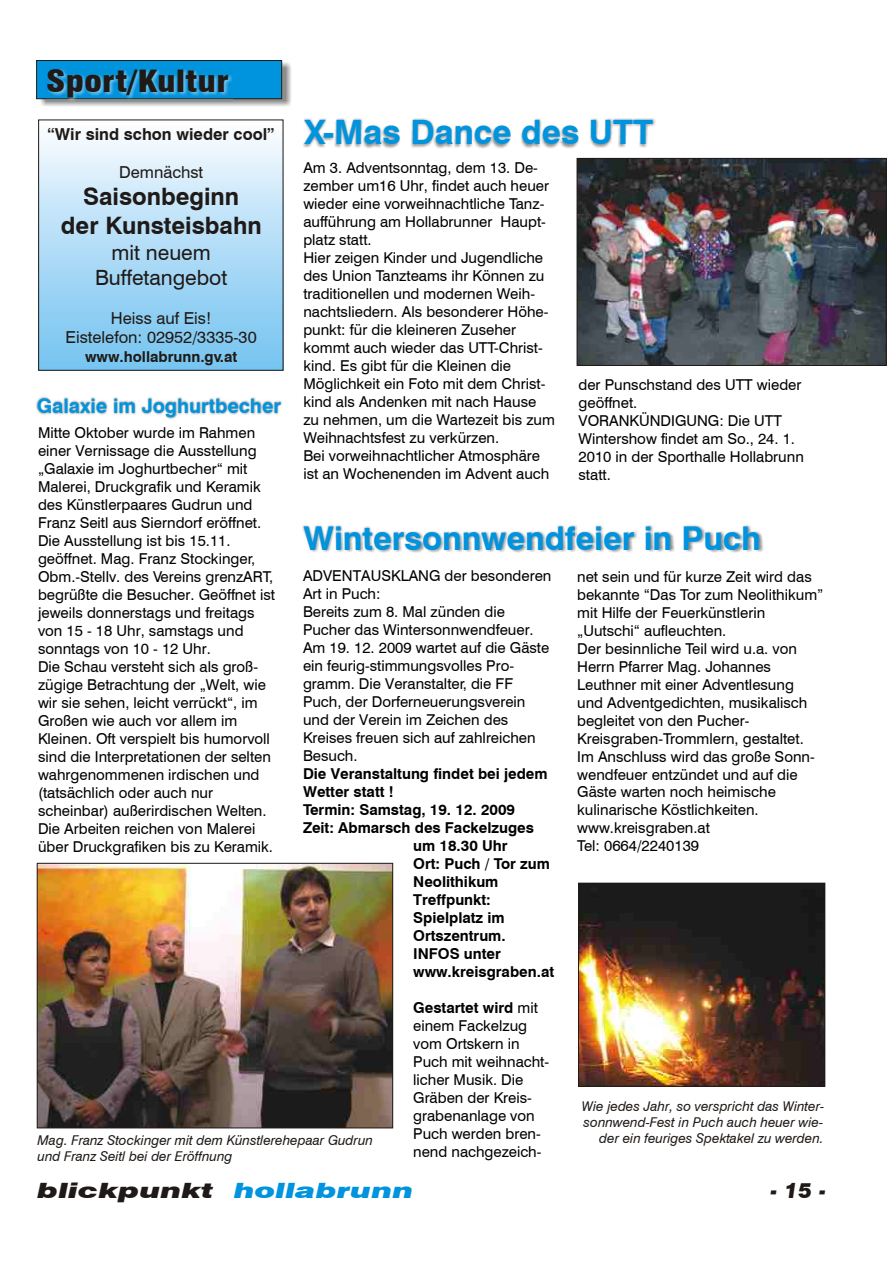
<style>
.page{position:relative;width:894px;height:1263px;background:#fff}
.page>*{position:absolute;margin:0;border:0;box-sizing:border-box;transform-origin:0 0}
.t1{font:700 33.6px "Swis 721 BT";color:#0094de}
.t2{font:700 32.85px "Swis 721 BT";color:#0094de}
.t3{font:30px "Swis 721 Blk Cn BT";color:#1f1a17;scale:1.22 1}
.t4{font:700 24px/28.8px "Swis 721 BT";color:#1f1a17;text-align:center}
.t5{font:21px/25.2px "Swis 721 BT";color:#1f1a17;text-align:center}
.t6{font:italic 21px "Swis 721 Blk BT";color:#1f1a17;scale:1.49 1}
.t7{font:italic 21px "Swis 721 Blk BT";color:#1f1a17}
.t8{font:700 19.95px "Swis 721 BT";color:#0094de}
.t9{font:16.5px/19.8px "Swis 721 BT";color:#1f1a17;text-align:center}
.t10{font:700 16.5px "Swis 721 BT";color:#1f1a17}
.t11{font:15px/18px "Swis 721 BT";color:#000}
.t12{font:700 15px "Swis 721 BT";color:#000}
.t13{font:700 15px "Swis 721 BT";color:#1f1a17}
.t14{font:italic 13.5px/16.2px "Swis 721 BT";color:#1f1a17;text-align:right}
.s1{font-weight:700}
.s2{color:#0094de}
</style>
<div class="page">
<div style="left:38px;top:120px;width:245px;height:251px;border:1px solid #1f1a17"></div>
<img style="left:40px;top:62px;width:251px;height:44px">
<div style="left:36px;top:60px;width:246px;height:39px;background:#0094de;border:1px solid #1f1a17"></div>
<img style="left:47px;top:68px;width:186px;height:34px">
<img style="left:579px;top:160px;width:306px;height:204px">
<div style="left:577px;top:158px;width:310px;height:208px;border:1px solid #1f1a17"></div>
<img style="left:580px;top:885px;width:243px;height:200px">
<div style="left:578px;top:883px;width:247px;height:204px;border:1px solid #1f1a17"></div>
<img style="left:39px;top:865px;width:352px;height:261px">
<div style="left:37px;top:863px;width:356px;height:265px;border:1px solid #1f1a17"></div>
<img style="left:303px;top:118px;width:353px;height:31px">
<img style="left:302px;top:525px;width:461px;height:27px">
<img style="left:36px;top:396px;width:246px;height:23px">
<h3 class="t3" style="left:46px;top:70px;width:151px">Sport/Kultur</h3>
<h1 class="t1" style="left:304px;top:119px;width:350px">X-Mas Dance des UTT</h1>
<p class="t10" style="left:48px;top:128px;width:228px">“Wir sind schon wieder cool”</p>
<p class="t9" style="left:119px;top:164px;width:86px">Demnächst</p>
<h3 class="t4" style="left:61px;top:184px;width:202px">Saisonbeginn<br>der Kunsteisbahn</h3>
<h3 class="t5" style="left:95px;top:242px;width:134px">mit neuem<br>Buffetangebot</h3>
<p class="t9" style="left:66px;top:309px;width:193px">Heiss auf Eis!<br>Eistelefon: 02952/3335-30</p>
<p class="t13" style="left:85px;top:350px;width:154px">www.hollabrunn.gv.at</p>
<h3 class="t8" style="left:37px;top:398px;width:246px">Galaxie im Joghurtbecher</h3>
<p class="t11" style="left:303px;top:160px;width:253px">Am 3. Adventsonntag, dem 13. De&shy;zember um16 Uhr, findet auch heuer wieder eine vorweihnachtliche Tanz&shy;aufführung am Hollabrunner Haupt&shy;platz statt.<br>Hier zeigen Kinder und Jugendliche des Union Tanzteams ihr Können zu traditionellen und modernen Weih&shy;nachtsliedern. Als besonderer Höhe&shy;punkt: für die kleineren Zuseher kommt auch wieder das UTT-Christ&shy;kind. Es gibt für die Kleinen die Möglichkeit ein Foto mit dem Christ&shy;kind als Andenken mit nach Hause zu nehmen, um die Wartezeit bis zum Weihnachtsfest zu verkürzen.<br>Bei vorweihnachtlicher Atmosphäre ist an Wochenenden im Advent auch</p>
<p class="t11" style="left:579px;top:377px;width:227px">der Punschstand des UTT wieder geöffnet.<br>VORANKÜNDIGUNG: Die UTT<br>Wintershow findet am So., 24. 1.<br>2010 in der Sporthalle Hollabrunn statt.</p>
<p class="t11" style="left:38px;top:426px;width:239px">Mitte Oktober wurde im Rahmen einer Vernissage die Ausstellung „Galaxie im Joghurtbecher“ mit<br>Malerei, Druckgrafik und Keramik des Künstlerpaares Gudrun und<br>Franz Seitl aus Sierndorf eröffnet.<br>Die Ausstellung ist bis 15.11. geöffnet. Mag. Franz Stockinger,<br>Obm.-Stellv. des Vereins grenzART, begrüßte die Besucher. Geöffnet ist jeweils donnerstags und freitags von 15 - 18 Uhr, samstags und sonntags von 10 - 12 Uhr.<br>Die Schau versteht sich als groß&shy;zügige Betrachtung der „Welt, wie wir sie sehen, leicht verrückt“, im<br>Großen wie auch vor allem im<br>Kleinen. Oft verspielt bis humorvoll sind die Interpretationen der selten wahrgenommenen irdischen und (tatsächlich oder auch nur scheinbar) außerirdischen Welten.<br>Die Arbeiten reichen von Malerei über Druckgrafiken bis zu Keramik.</p>
<h2 class="t2" style="left:303px;top:525px;width:459px">Wintersonnwendfeier in Puch</h2>
<p class="t11" style="left:303px;top:568px;width:250px">ADVENTAUSKLANG der besonderen<br>Art in Puch:<br>Bereits zum 8. Mal zünden die<br>Pucher das Wintersonnwendfeuer.<br>Am 19. 12. 2009 wartet auf die Gäste ein feurig-stimmungsvolles Pro&shy;gramm. Die Veranstalter, die FF<br>Puch, der Dorferneuerungsverein und der Verein im Zeichen des<br>Kreises freuen sich auf zahlreichen<br>Besuch.</p>
<p class="t12" style="left:303px;top:768px;width:246px">Die Veranstaltung findet bei jedem</p>
<p class="t12" style="left:303px;top:786px;width:92px">Wetter statt !</p>
<p class="t12" style="left:303px;top:803px;width:214px">Termin: Samstag, 19. 12. 2009</p>
<p class="t12" style="left:303px;top:821px;width:233px">Zeit: Abmarsch des Fackelzuges</p>
<p class="t12" style="left:413px;top:839px;width:96px">um 18.30 Uhr</p>
<p class="t12" style="left:413px;top:857px;width:138px">Ort: Puch / Tor zum</p>
<p class="t12" style="left:413px;top:875px;width:87px">Neolithikum</p>
<p class="t12" style="left:413px;top:893px;width:79px">Treffpunkt:</p>
<p class="t12" style="left:413px;top:911px;width:93px">Spielplatz im</p>
<p class="t12" style="left:413px;top:929px;width:94px">Ortszentrum.</p>
<p class="t12" style="left:413px;top:947px;width:89px">INFOS unter</p>
<p class="t12" style="left:413px;top:965px;width:142px">www.kreisgraben.at</p>
<p class="t11" style="left:413px;top:1000px;width:137px"><span class="s1">Gestartet wird</span> mit einem Fackelzug vom Ortskern in<br>Puch mit weihnacht&shy;licher Musik. Die<br>Gräben der Kreis&shy;grabenanlage von<br>Puch werden bren&shy;nend nachgezeich-</p>
<p class="t11" style="left:577px;top:569px;width:248px">net sein und für kurze Zeit wird das bekannte “Das Tor zum Neolithikum” mit Hilfe der Feuerkünstlerin „Uutschi“ aufleuchten.<br>Der besinnliche Teil wird u.a. von<br>Herrn Pfarrer Mag. Johannes<br>Leuthner mit einer Adventlesung und Adventgedichten, musikalisch begleitet von den Pucher-<br>Kreisgraben-Trommlern, gestaltet.<br>Im Anschluss wird das große Sonn&shy;wendfeuer entzündet und auf die<br>Gäste warten noch heimische kulinarische Köstlichkeiten. www.kreisgraben.at<br>Tel: 0664/2240139</p>
<p class="t14" style="left:582px;top:1099px;width:244px">Wie jedes Jahr, so verspricht das Winter&shy;sonnwend-Fest in Puch auch heuer wie&shy;der ein feuriges Spektakel zu werden.</p>
<p class="t14" style="left:38px;top:1134px;width:337px;text-align:left">Mag. Franz Stockinger mit dem Künstlerehepaar Gudrun und Franz Seitl bei der Eröffnung</p>
<h3 class="t6" style="left:37px;top:1182px;width:254px">blickpunkt <span class="s2">hollabrunn</span></h3>
<h3 class="t7" style="left:770px;top:1182px;width:58px">- 15 -</h3>
</div>
